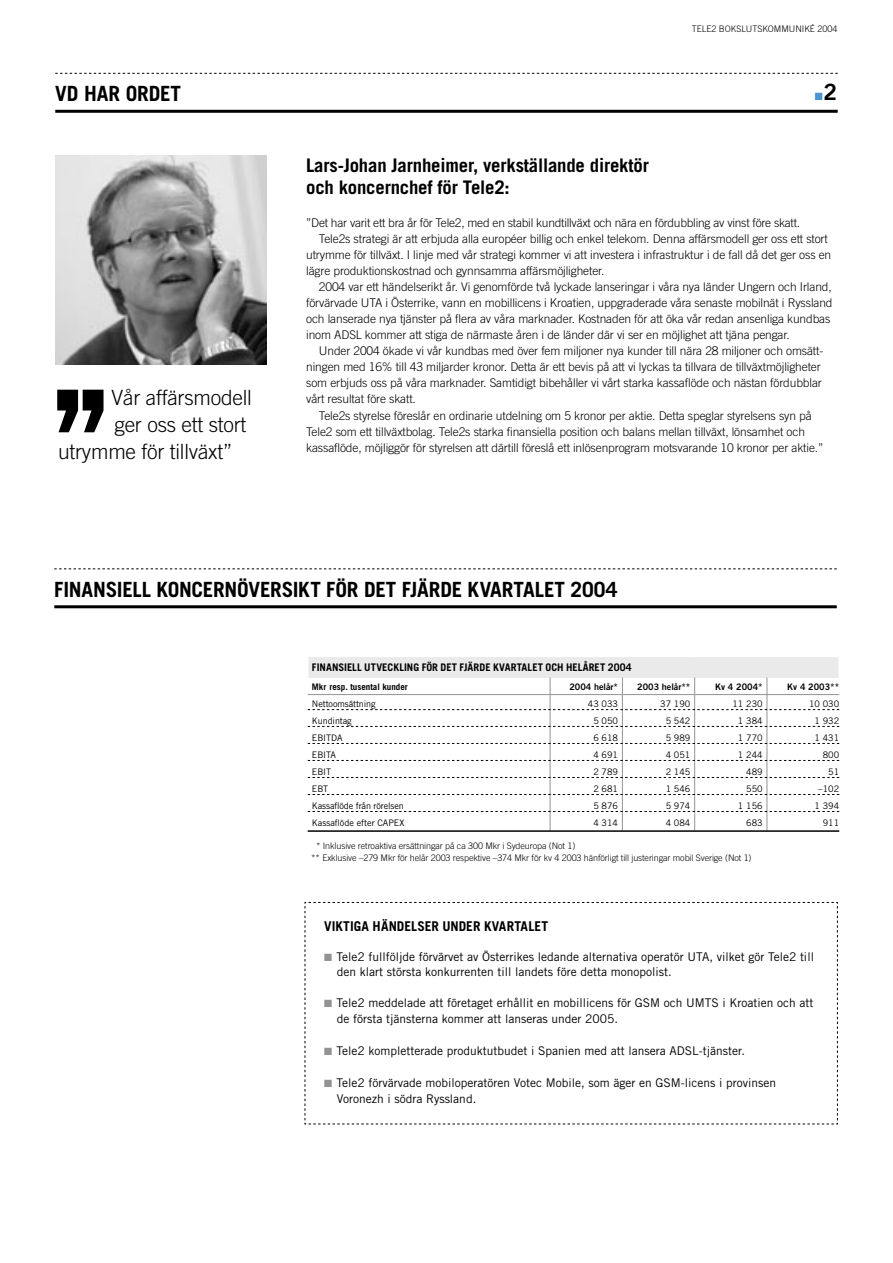
<style>
.page{position:relative;width:893px;height:1263px;background:#fff}
.page>*{position:absolute;margin:0;border:0;box-sizing:border-box;transform-origin:0 0}
.t1{font:700 147px "Trade Gothic";color:#000}
.t2{font:22.5px "Trade Gothic Bold Two";color:#000}
.t3{font:700 21px "Trade Gothic";letter-spacing:-.01em;color:#000}
.t4{font:300 21px "Trade Gothic";letter-spacing:-.01em;color:#000}
.t5{font:700 18.75px/22.5px "Trade Gothic";letter-spacing:-.01em;color:#000}
.t6{font:700 13.5px "Trade Gothic";letter-spacing:.005em;color:#000}
.t7{font:300 12px "Trade Gothic";letter-spacing:-.01em;color:#000}
.t8{font:12px/15.8px "Trade Gothic";color:#000}
.t9{font:700 10.5px "Trade Gothic";letter-spacing:.01em;color:#000}
.t10{font:9px "Trade Gothic";color:#000}
.t11{font:300 9px/12px "Trade Gothic";letter-spacing:-.01em;color:#000}
.t12{font:9px "Trade Gothic Bold Two";color:#000}
.t13{font:700 9px "Trade Gothic";color:#000}
.s1{color:#4c93d2}
.s2{color:#939393}
</style>
<div class="page">
<img style="left:55px;top:155px;width:212px;height:209px">
<svg style="left:54px;top:568px;width:783px;height:1px"></svg>
<hr style="left:54px;top:605px;width:783px;height:3px;background:#000">
<svg style="left:55px;top:73px;width:783px;height:1px"></svg>
<hr style="left:55px;top:110px;width:783px;height:3px;background:#000">
<svg style="left:307px;top:657px;width:532px;height:174px"></svg>
<hr style="left:308px;top:830px;width:531px;height:2px;background:#000">
<svg style="left:304px;top:902px;width:534px;height:222px"></svg>
<h3 class="t3" style="left:55px;top:81px;width:127px">VD HAR ORDET</h3>
<h1 class="t1" style="left:51px;top:353px;width:60px">’’</h1>
<h3 class="t4" style="left:112px;top:385px;width:142px">Vår affärsmodell</h3>
<h3 class="t4" style="left:114px;top:412px;width:133px">ger oss ett stort</h3>
<h3 class="t4" style="left:58px;top:439px;width:176px">utrymme för tillväxt”</h3>
<p class="t11" style="left:692px;top:23px;width:147px">TELE2 BOKSLUTSKOMMUNIKÉ 2004</p>
<h2 class="t2" style="left:815px;top:78px;width:24px"><span class="s1">■</span> 2</h2>
<h3 class="t5" style="left:306px;top:154px;width:344px">Lars-Johan Jarnheimer, verkställande direktör och koncernchef för Tele2:</h3>
<p class="t7" style="left:306px;top:215px;width:495px">”Det har varit ett bra år för Tele2, med en stabil kundtillväxt och nära en fördubbling av vinst före skatt.</p>
<p class="t7" style="left:319px;top:232px;width:510px">Tele2s strategi är att erbjuda alla européer billig och enkel telekom. Denna affärsmodell ger oss ett stort</p>
<p class="t7" style="left:306px;top:248px;width:527px">utrymme för tillväxt. I linje med vår strategi kommer vi att investera i infrastruktur i de fall då det ger oss en</p>
<p class="t7" style="left:306px;top:264px;width:300px">lägre produktionskostnad och gynnsamma affärsmöjligheter.</p>
<p class="t7" style="left:319px;top:280px;width:514px">2004 var ett händelserikt år. Vi genomförde två lyckade lanseringar i våra nya länder Ungern och Irland,</p>
<p class="t7" style="left:306px;top:296px;width:528px">förvärvade UTA i Österrike, vann en mobillicens i Kroatien, uppgraderade våra senaste mobilnät i Ryssland</p>
<p class="t7" style="left:306px;top:312px;width:526px">och lanserade nya tjänster på flera av våra marknader. Kostnaden för att öka vår redan ansenliga kundbas</p>
<p class="t7" style="left:306px;top:328px;width:485px">inom ADSL kommer att stiga de närmaste åren i de länder där vi ser en möjlighet att tjäna pengar.</p>
<p class="t7" style="left:319px;top:344px;width:506px">Under 2004 ökade vi vår kundbas med över fem miljoner nya kunder till nära 28 miljoner och omsätt-</p>
<p class="t7" style="left:306px;top:360px;width:516px">ningen med 16% till 43 miljarder kronor. Detta är ett bevis på att vi lyckas ta tillvara de tillväxtmöjligheter</p>
<p class="t7" style="left:306px;top:376px;width:517px">som erbjuds oss på våra marknader. Samtidigt bibehåller vi vårt starka kassaflöde och nästan fördubblar</p>
<p class="t7" style="left:306px;top:392px;width:111px">vårt resultat före skatt.</p>
<p class="t7" style="left:319px;top:408px;width:494px">Tele2s styrelse föreslår en ordinarie utdelning om 5 kronor per aktie. Detta speglar styrelsens syn på</p>
<p class="t7" style="left:306px;top:424px;width:500px">Tele2 som ett tillväxtbolag. Tele2s starka finansiella position och balans mellan tillväxt, lönsamhet och</p>
<p class="t7" style="left:306px;top:440px;width:519px">kassaflöde, möjliggör för styrelsen att därtill föreslå ett inlösenprogram motsvarande 10 kronor per aktie.”</p>
<h3 class="t3" style="left:54px;top:576px;width:565px">FINANSIELL KONCERNÖVERSIKT FÖR DET FJÄRDE KVARTALET 2004</h3>
<p class="t9" style="left:312px;top:661px;width:321px">FINANSIELL UTVECKLING FÖR DET FJÄRDE KVARTALET OCH HELÅRET 2004</p>
<p class="t13" style="left:312px;top:681px;width:97px">Mkr resp. tusental kunder</p>
<p class="t12" style="left:569px;top:681px;width:50px">2004 helår*</p>
<p class="t12" style="left:637px;top:681px;width:55px">2003 helår**</p>
<p class="t12" style="left:715px;top:681px;width:49px">Kv 4 2004*</p>
<p class="t12" style="left:787px;top:681px;width:53px">Kv 4 2003**</p>
<p class="t10" style="left:312px;top:698px;width:65px">Nettoomsättning</p>
<p class="t10" style="left:588px;top:698px;width:32px">43 033</p>
<p class="t10" style="left:660px;top:698px;width:32px">37 190</p>
<p class="t10" style="left:732px;top:698px;width:32px">11 230</p>
<p class="t10" style="left:809px;top:698px;width:32px">10 030</p>
<p class="t10" style="left:312px;top:715px;width:41px">Kundintag</p>
<p class="t10" style="left:593px;top:715px;width:26px">5 050</p>
<p class="t10" style="left:666px;top:715px;width:26px">5 542</p>
<p class="t10" style="left:738px;top:715px;width:26px">1 384</p>
<p class="t10" style="left:814px;top:715px;width:26px">1 932</p>
<p class="t10" style="left:312px;top:732px;width:32px">EBITDA</p>
<p class="t10" style="left:593px;top:732px;width:26px">6 618</p>
<p class="t10" style="left:666px;top:732px;width:26px">5 989</p>
<p class="t10" style="left:738px;top:732px;width:26px">1 770</p>
<p class="t10" style="left:814px;top:732px;width:26px">1 431</p>
<p class="t10" style="left:312px;top:749px;width:26px">EBITA</p>
<p class="t10" style="left:593px;top:749px;width:26px">4 691</p>
<p class="t10" style="left:666px;top:749px;width:26px">4 051</p>
<p class="t10" style="left:738px;top:749px;width:26px">1 244</p>
<p class="t10" style="left:823px;top:749px;width:18px">800</p>
<p class="t10" style="left:312px;top:766px;width:21px">EBIT</p>
<p class="t10" style="left:593px;top:766px;width:26px">2 789</p>
<p class="t10" style="left:666px;top:766px;width:26px">2 145</p>
<p class="t10" style="left:746px;top:766px;width:18px">489</p>
<p class="t10" style="left:828px;top:766px;width:12px">51</p>
<p class="t10" style="left:312px;top:783px;width:18px">EBT</p>
<p class="t10" style="left:593px;top:783px;width:26px">2 681</p>
<p class="t10" style="left:666px;top:783px;width:26px">1 546</p>
<p class="t10" style="left:746px;top:783px;width:18px">550</p>
<p class="t10" style="left:818px;top:783px;width:22px">–102</p>
<p class="t10" style="left:312px;top:800px;width:94px">Kassaflöde från rörelsen</p>
<p class="t10" style="left:593px;top:800px;width:26px">5 876</p>
<p class="t10" style="left:666px;top:800px;width:26px">5 974</p>
<p class="t10" style="left:738px;top:800px;width:26px">1 156</p>
<p class="t10" style="left:814px;top:800px;width:26px">1 394</p>
<p class="t10" style="left:312px;top:817px;width:94px">Kassaflöde efter CAPEX</p>
<p class="t10" style="left:593px;top:817px;width:26px">4 314</p>
<p class="t10" style="left:666px;top:817px;width:26px">4 084</p>
<p class="t10" style="left:746px;top:817px;width:18px">683</p>
<p class="t10" style="left:823px;top:817px;width:18px">911</p>
<p class="t11" style="left:311px;top:840px;width:442px;text-indent:5px">* Inklusive retroaktiva ersättningar på ca 300 Mkr i Sydeuropa (Not 1)<br>** Exklusive –279 Mkr för helår 2003 respektive –374 Mkr för kv 4 2003 hänförligt till justeringar mobil Sverige (Not 1)</p>
<p class="t6" style="left:324px;top:918px;width:226px">VIKTIGA HÄNDELSER UNDER KVARTALET</p>
<p class="t8" style="left:337px;top:948px;width:479px;text-indent:-13px"><span class="s2">■</span> Tele2 fullföljde förvärvet av Österrikes ledande alternativa operatör UTA, vilket gör Tele2 till den klart största konkurrenten till landets före detta monopolist.</p>
<p class="t8" style="left:337px;top:995px;width:478px;text-indent:-13px"><span class="s2">■</span> Tele2 meddelade att företaget erhållit en mobillicens för GSM och UMTS i Kroatien och att de första tjänsterna kommer att lanseras under 2005.</p>
<p class="t8" style="left:324px;top:1043px;width:423px"><span class="s2">■</span> Tele2 kompletterade produktutbudet i Spanien med att lansera ADSL-tjänster.</p>
<p class="t8" style="left:337px;top:1075px;width:441px;text-indent:-13px"><span class="s2">■</span> Tele2 förvärvade mobiloperatören Votec Mobile, som äger en GSM-licens i provinsen<br>Voronezh i södra Ryssland.</p>
</div>
